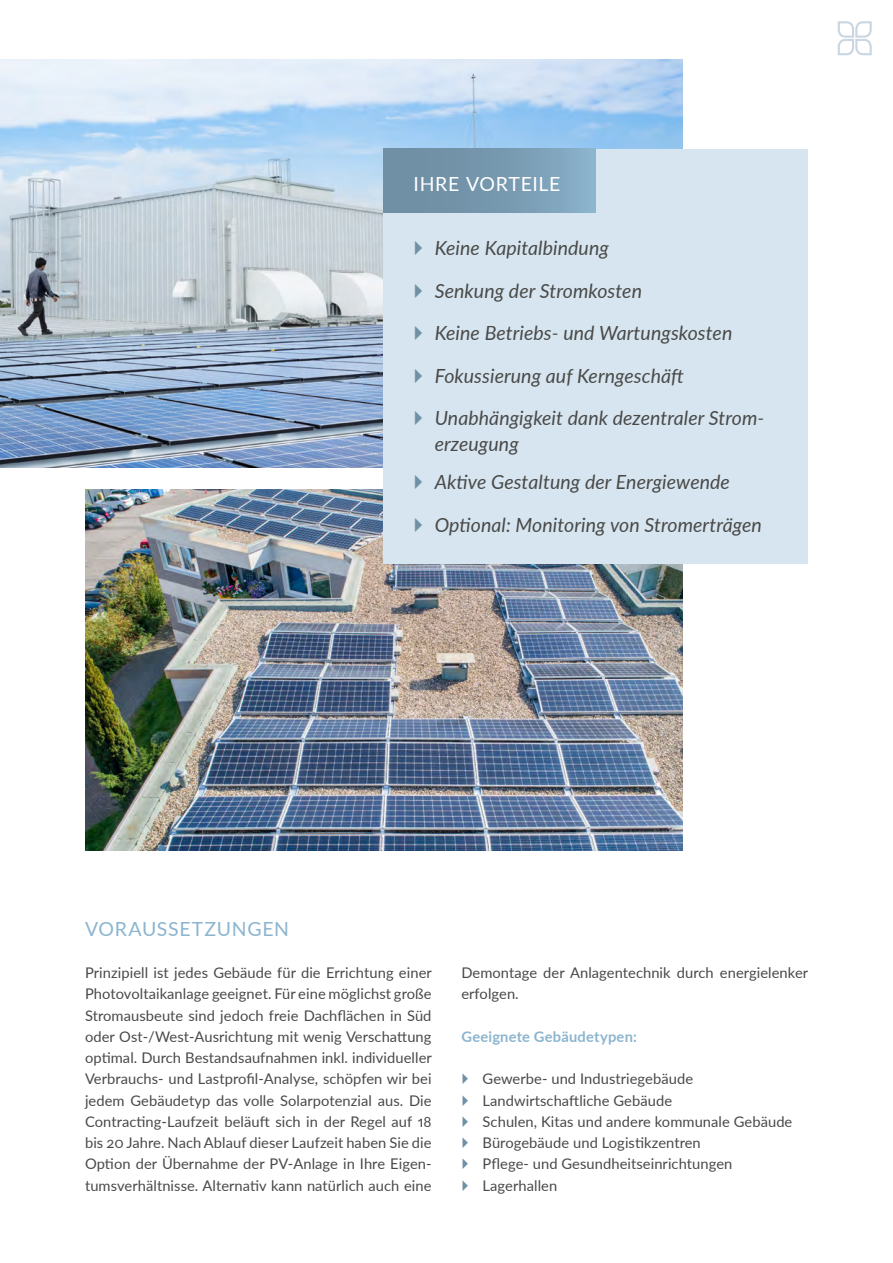
<style>
.page{position:relative;width:893px;height:1263px;background:#fff}
.page>*{position:absolute;margin:0;border:0;box-sizing:border-box;transform-origin:0 0}
.t1{font:italic 19.5px/42.5px "Lato";letter-spacing:.005em;color:#494948}
.t2{font:19.5px "Lato";letter-spacing:.035em;color:#8cb5cf}
.t3{font:19.5px "Lato";letter-spacing:.035em;color:#fff}
.t4{font:14.7px/21.3px "Lato";letter-spacing:.005em;color:#494948}
.t5{font:700 14.7px "Lato";letter-spacing:.015em;color:#8cb5cf}
</style>
<div class="page">
<img style="left:0;top:60px;width:682px;height:408px">
<img style="left:85px;top:489px;width:597px;height:361px">
<div style="left:384px;top:149px;width:424px;height:414px;background:#d6e5ef"></div>
<svg style="left:837px;top:21px;width:35px;height:35px"></svg>
<div style="left:384px;top:149px;width:212px;height:64px;background:linear-gradient(to right,#6b899e,#86adc6)"></div>
<h1 class="t3" style="left:414px;top:170px;width:148px">IHRE VORTEILE</h1>
<h1 class="t1" style="left:435px;top:226px;width:329px">Keine Kapitalbindung<br>Senkung der Stromkosten<br>Keine Betriebs- und Wartungskosten<br>Fokussierung auf Kerngeschäft<br>Unabhängigkeit dank dezentraler Strom-</h1>
<h1 class="t1" style="left:435px;top:424px;width:297px;line-height:38.2px">erzeugung<br>Aktive Gestaltung der Energiewende</h1>
<h1 class="t1" style="left:435px;top:502px;width:328px">Optional: Monitoring von Stromerträgen</h1>
<h1 class="t2" style="left:85px;top:914px;width:206px">VORAUSSETZUNGEN</h1>
<p class="t4" style="left:85px;top:961px;width:348px;text-align:justify">Prinzipiell ist jedes Gebäude für die Errichtung einer Photovoltaikanlage geeignet. Für eine möglichst große Stromausbeute sind jedoch freie Dachflächen in Süd oder Ost-/West-Ausrichtung mit wenig Verschattung optimal. Durch Bestandsaufnahmen inkl. individueller Verbrauchs- und Lastprofil-Analyse, schöpfen wir bei jedem Gebäudetyp das volle Solarpotenzial aus. Die Contracting-Laufzeit beläuft sich in der Regel auf 18 bis 20 Jahre. Nach Ablauf dieser Laufzeit haben Sie die Option der Übernahme der PV-Anlage in Ihre Eigen&shy;tumsverhältnisse. Alternativ kann natürlich auch eine</p>
<p class="t4" style="left:461px;top:961px;width:348px">Demontage der Anlagentechnik durch energielenker erfolgen.</p>
<p class="t5" style="left:461px;top:1026px;width:177px">Geeignete Gebäudetypen:</p>
<p class="t4" style="left:483px;top:1068px;width:311px">Gewerbe- und Industriegebäude<br>Landwirtschaftliche Gebäude<br>Schulen, Kitas und andere kommunale Gebäude<br>Bürogebäude und Logistikzentren<br>Pflege- und Gesundheitseinrichtungen<br>Lagerhallen</p>
</div>
